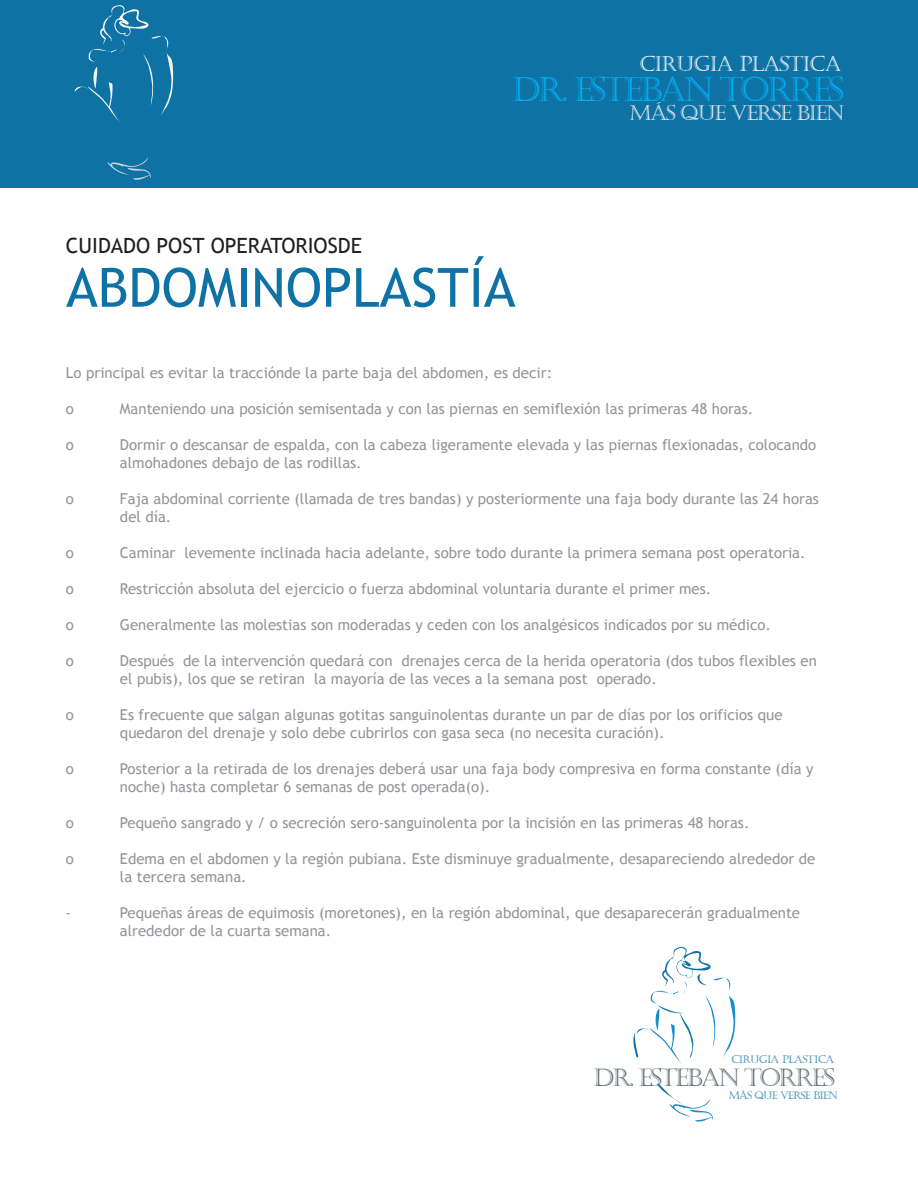
<style>
.page{position:relative;width:918px;height:1188px;background:#fff}
.page>*{position:absolute;margin:0;border:0;box-sizing:border-box;transform-origin:0 0}
.t1{font:54px "Trebuchet MS";color:#0f72a5}
.t2{font:33.9px "Castellar";letter-spacing:-.1em;color:#00aeef}
.t3{font:24.6px "Castellar";letter-spacing:-.1em;color:#606c70}
.t4{font:21px "Trebuchet MS";color:#231f20}
.t5{font:21px "Castellar";letter-spacing:-.05em;color:#fff}
.t6{font:21px "Castellar";letter-spacing:-.075em;color:#f4f5f6}
.t7{font:15px/18px "Trebuchet MS";color:#939598}
.t8{font:10.65px "Castellar";letter-spacing:-.05em;color:#0f72a5}
.t9{font:10.65px "Castellar";letter-spacing:-.075em;color:#0f72a5}
</style>
<div class="page">
<svg style="left:657px;top:1083px;width:57px;height:39px"></svg>
<svg style="left:633px;top:946px;width:103px;height:118px"></svg>
<div style="left:0;top:0;width:918px;height:188px;background:#0f72a5"></div>
<svg style="left:107px;top:157px;width:44px;height:23px"></svg>
<svg style="left:74px;top:5px;width:100px;height:117px"></svg>
<h3 class="t5" style="left:639px;top:51px;width:204px">CIRUGIA PLASTICA</h3>
<h3 class="t6" style="left:630px;top:101px;width:216px">MÁS QUE VERSE BIEN</h3>
<h2 class="t2" style="left:511px;top:70px;width:334px">DR. ESTEBAN TORRES</h2>
<h3 class="t4" style="left:66px;top:233px;width:298px">CUIDADO POST OPERATORIOSDE</h3>
<h1 class="t1" style="left:66px;top:256px;width:451px">ABDOMINOPLASTÍA</h1>
<p class="t7" style="left:66px;top:364px;width:488px">Lo principal es evitar la tracciónde la parte baja del abdomen, es decir:</p>
<p class="t7" style="left:66px;top:400px;width:10px">o</p>
<p class="t7" style="left:120px;top:400px;width:635px">Manteniendo una posición semisentada y con las piernas en semiflexión las primeras 48 horas.</p>
<p class="t7" style="left:66px;top:436px;width:10px">o</p>
<p class="t7" style="left:120px;top:436px;width:698px">Dormir o descansar de espalda, con la cabeza ligeramente elevada y las piernas flexionadas, colocando almohadones debajo de las rodillas.</p>
<p class="t7" style="left:66px;top:490px;width:10px">o</p>
<p class="t7" style="left:120px;top:490px;width:701px">Faja abdominal corriente (llamada de tres bandas) y posteriormente una faja body durante las 24 horas del día.</p>
<p class="t7" style="left:66px;top:544px;width:10px">o</p>
<p class="t7" style="left:120px;top:544px;width:687px">Caminar levemente inclinada hacia adelante, sobre todo durante la primera semana post operatoria.</p>
<p class="t7" style="left:66px;top:580px;width:10px">o</p>
<p class="t7" style="left:120px;top:580px;width:593px">Restricción absoluta del ejercicio o fuerza abdominal voluntaria durante el primer mes.</p>
<p class="t7" style="left:66px;top:616px;width:10px">o</p>
<p class="t7" style="left:120px;top:616px;width:653px">Generalmente las molestias son moderadas y ceden con los analgésicos indicados por su médico.</p>
<p class="t7" style="left:66px;top:652px;width:10px">o</p>
<p class="t7" style="left:120px;top:652px;width:698px">Después de la intervención quedará con drenajes cerca de la herida operatoria (dos tubos flexibles en el pubis), los que se retiran la mayoría de las veces a la semana post operado.</p>
<p class="t7" style="left:66px;top:706px;width:10px">o</p>
<p class="t7" style="left:120px;top:706px;width:664px">Es frecuente que salgan algunas gotitas sanguinolentas durante un par de días por los orificios que quedaron del drenaje y solo debe cubrirlos con gasa seca (no necesita curación).</p>
<p class="t7" style="left:66px;top:760px;width:10px">o</p>
<p class="t7" style="left:120px;top:760px;width:695px">Posterior a la retirada de los drenajes deberá usar una faja body compresiva en forma constante (día y noche) hasta completar 6 semanas de post operada(o).</p>
<p class="t7" style="left:66px;top:814px;width:10px">o</p>
<p class="t7" style="left:120px;top:814px;width:631px">Pequeño sangrado y / o secreción sero-sanguinolenta por la incisión en las primeras 48 horas.</p>
<p class="t7" style="left:66px;top:850px;width:10px">o</p>
<p class="t7" style="left:120px;top:850px;width:697px">Edema en el abdomen y la región pubiana. Este disminuye gradualmente, desapareciendo alrededor de la tercera semana.</p>
<p class="t7" style="left:66px;top:904px;width:7px">-</p>
<p class="t7" style="left:120px;top:904px;width:682px">Pequeñas áreas de equimosis (moretones), en la región abdominal, que desaparecerán gradualmente alrededor de la cuarta semana.</p>
<p class="t8" style="left:731px;top:1053px;width:104px">CIRUGIA PLASTICA</p>
<p class="t9" style="left:729px;top:1089px;width:111px">MÁS QUE VERSE BIEN</p>
<h3 class="t3" style="left:593px;top:1064px;width:243px">DR. ESTEBAN TORRES</h3>
</div>
